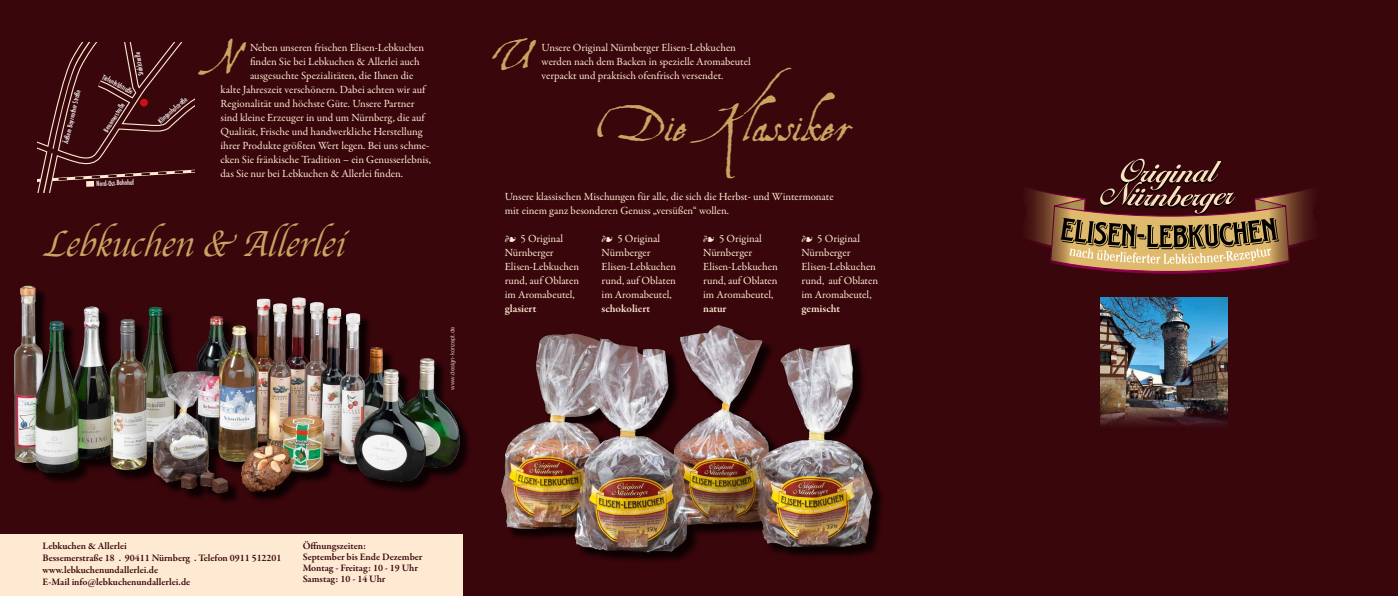
<style>
.page{position:relative;width:1398px;height:596px;background:#fff}
.page>*{position:absolute;margin:0;border:0;box-sizing:border-box;transform-origin:0 0}
.t1{font:45px "Aquiline Two";color:#cba462}
.t2{font:40px "Aquiline Two";color:#cba462}
.t3{font:italic 38px "Apple Chancery";color:#cba462;scale:.9 1}
.t4{font:11px/14px "Garamond Premr Pro";color:#feead2}
.t5{font:600 11px "Garamond Premr Pro";color:#feead2}
.t6{font:600 10px/12px "Garamond Premr Pro";color:#38060b}
.t7{font:condensed 6.8px "Futura Std";color:#fff}
.t8{font:300 6px "Helvetica Neue";color:#feead2}
</style>
<div class="page">
<div style="left:0;top:0;width:1397px;height:595px;background:#38060b"></div>
<div style="left:0;top:534px;width:462px;height:61px;background:#feead2"></div>
<img style="left:1100px;top:298px;width:127px;height:128px">
<img style="left:14px;top:285px;width:454px;height:217px">
<div style="left:502px;top:326px;width:383px;height:238px;background:#000;opacity:.75"></div>
<img style="left:501px;top:325px;width:374px;height:239px">
<svg style="left:37px;top:42px;width:157px;height:150px"></svg>
<svg style="left:1028px;top:158px;width:283px;height:116px"></svg>
<p class="t7" style="left:62px;top:142px;width:56px;rotate:-77deg">Äußere Bayreuther Straße</p>
<p class="t7" style="left:137px;top:76px;width:25px;rotate:-99deg">Stahlstraße</p>
<p class="t7" style="left:105px;top:73px;width:35px;rotate:28deg">Tiefenfeldstraße</p>
<p class="t7" style="left:102px;top:129px;width:34px;rotate:-58deg">Bessemerstraße</p>
<p class="t7" style="left:96px;top:180px;width:39px;rotate:-3deg">Nord-Ost-Bahnhof</p>
<p class="t7" style="left:157px;top:118px;width:37px;rotate:-41deg">Klingenhofstraße</p>
<h2 class="t2" style="left:206px;top:33px;width:32px">N</h2>
<p class="t4" style="left:250px;top:40px;width:176px">Neben unseren frischen Elisen-Lebkuchen</p>
<p class="t4" style="left:250px;top:54px;width:171px">finden Sie bei Lebkuchen &amp; Allerlei auch</p>
<p class="t4" style="left:250px;top:68px;width:165px">ausgesuchte Spezialitäten, die Ihnen die</p>
<p class="t4" style="left:220px;top:82px;width:206px">kalte Jahreszeit verschönern. Dabei achten wir auf</p>
<p class="t4" style="left:220px;top:96px;width:195px">Regionalität und höchste Güte. Unsere Partner</p>
<p class="t4" style="left:220px;top:110px;width:206px">sind kleine Erzeuger in und um Nürnberg, die auf</p>
<p class="t4" style="left:220px;top:124px;width:203px">Qualität, Frische und handwerkliche Herstellung</p>
<p class="t4" style="left:220px;top:138px;width:210px">ihrer Produkte größten Wert legen. Bei uns schme-</p>
<p class="t4" style="left:220px;top:152px;width:212px">cken Sie fränkische Tradition – ein Genusserlebnis,</p>
<p class="t4" style="left:220px;top:166px;width:184px">das Sie nur bei Lebkuchen &amp; Allerlei finden.</p>
<h3 class="t3" style="left:43px;top:213px;width:350px">Lebkuchen&amp; Allerlei</h3>
<p class="t8" style="left:449px;top:389px;width:64px;rotate:-90deg">www.design-konzept.de</p>
<h2 class="t2" style="left:493px;top:33px;width:45px">U</h2>
<p class="t4" style="left:541px;top:40px;width:211px">Unsere Original Nürnberger Elisen-Lebkuchen werden nach dem Backen in spezielle Aromabeutel verpackt und praktisch ofenfrisch versendet.</p>
<h1 class="t1" style="left:601px;top:99px;width:250px">Die Klassiker</h1>
<p class="t4" style="left:505px;top:190px;width:330px">Unsere klassischen Mischungen für alle, die sich die Herbst- und Wintermonate mit einem ganz besonderen Genuss „versüßen“ wollen.</p>
<p class="t4" style="left:801px;top:231px;width:78px">• 5 Original<br>Nürnberger<br>Elisen-Lebkuchen rund, auf Oblaten im Aromabeutel,</p>
<p class="t5" style="left:801px;top:301px;width:40px">gemischt</p>
<p class="t4" style="left:505px;top:231px;width:76px">• 5 Original<br>Nürnberger<br>Elisen-Lebkuchen rund, auf Oblaten im Aromabeutel,</p>
<p class="t5" style="left:505px;top:301px;width:33px">glasiert</p>
<p class="t4" style="left:601px;top:231px;width:76px">• 5 Original<br>Nürnberger<br>Elisen-Lebkuchen rund, auf Oblaten im Aromabeutel,</p>
<p class="t5" style="left:601px;top:301px;width:50px">schokoliert</p>
<p class="t4" style="left:703px;top:231px;width:76px">• 5 Original<br>Nürnberger<br>Elisen-Lebkuchen rund, auf Oblaten im Aromabeutel,</p>
<p class="t5" style="left:703px;top:301px;width:25px">natur</p>
<p class="t6" style="left:43px;top:539px;width:240px">Lebkuchen &amp; Allerlei<br>Bessemerstraße 18 . 90411 Nürnberg . Telefon 0911 512201 www.lebkuchenundallerlei.de<br>E-Mail info@lebkuchenundallerlei.de</p>
<p class="t6" style="left:303px;top:540px;width:121px;line-height:11px">Öffnungszeiten:<br>September bis Ende Dezember<br>Montag - Freitag: 10 - 19 Uhr<br>Samstag: 10 - 14 Uhr</p>
</div>
